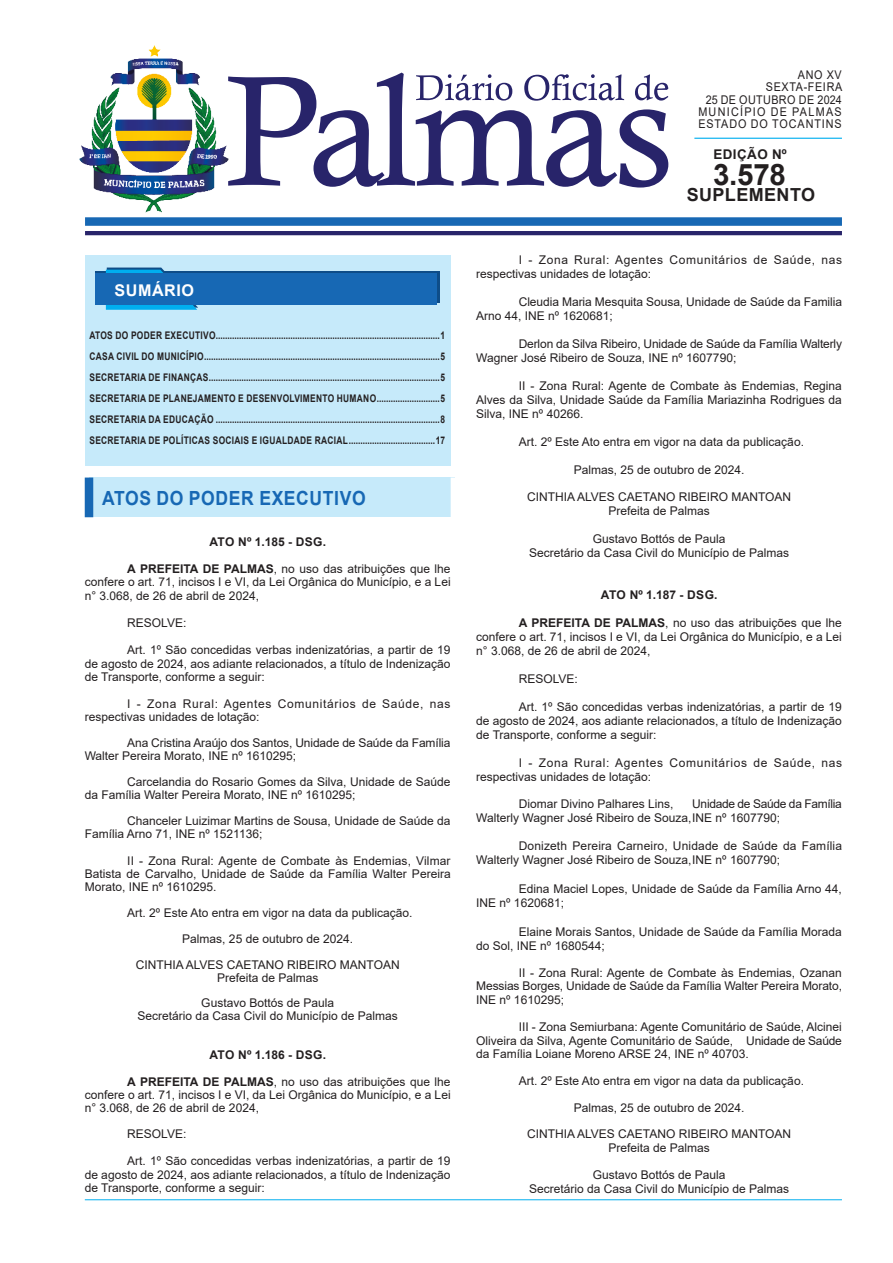
<style>
.page{position:relative;width:893px;height:1263px;background:#fff}
.page>*{position:absolute;margin:0;border:0;box-sizing:border-box;transform-origin:0 0}
.t1{font:700 29.55px "Arial";color:#231f20}
.CHANCELA{font:700 19.5px "Arial";letter-spacing:.035em;color:#1768b4;scale:.9 1}
.t2{font:700 18px "Arial";letter-spacing:.025em;color:#231f20}
.t3{font:700 16.2px "Arial";letter-spacing:.035em;color:#fff}
.t4{font:700 13.35px "Arial";letter-spacing:.035em;color:#231f20}
.TEXTO{font:12px/14px "Arial";color:#231f20;text-align:justify}
.ASSINATURA{font:12px "Arial";color:#231f20}
.TEXTO-2{font:12px/14px "Arial";letter-spacing:.055em;color:#231f20}
.TITULO{font:700 12px "Arial";letter-spacing:.015em;color:#231f20}
.TEXTO-3{font:12px "Arial";letter-spacing:.035em;color:#231f20;scale:.9 1}
.TEXTO-4{font:12px "Arial";letter-spacing:.12em;color:#231f20;scale:.9 1}
.TEXTO-5{font:12px "Arial";letter-spacing:.085em;color:#231f20;scale:.9 1}
.TEXTO-6{font:12px "Arial";letter-spacing:.065em;color:#231f20;scale:.9 1}
.TEXTO-7{font:12px "Arial";color:#231f20;scale:.9 1}
.t5{font:700 10.5px "Arial";letter-spacing:.035em;color:#231f20;scale:.8 1}
.s1{font-weight:700}
</style>
<div class="page">
<div style="left:85px;top:256px;width:366px;height:210px;background:#c6eafa"></div>
<div style="left:85px;top:217px;width:757px;height:9px;background:#1768b4"></div>
<hr style="left:85px;top:231px;width:757px;height:4px;background:#28246a">
<hr style="left:694px;top:138px;width:148px;height:1px;background:#00aeef">
<svg style="left:229px;top:73px;width:439px;height:115px"></svg>
<svg style="left:96px;top:272px;width:344px;height:31px"></svg>
<svg style="left:106px;top:268px;width:92px;height:42px"></svg>
<div style="left:96px;top:274px;width:341px;height:31px;background:#1768b4"></div>
<hr style="left:85px;top:1199px;width:757px;height:1px;background:#00aeef">
<img style="left:80px;top:46px;width:149px;height:167px">
<div style="left:89px;top:477px;width:366px;height:40px;background:#c6eafa"></div>
<div style="left:85px;top:477px;width:8px;height:40px;background:#1768b4"></div>
<div style="left:451px;top:477px;width:8px;height:40px;background:#fff"></div>
<p class="t3" style="left:114px;top:279px;width:81px">SUMÁRIO</p>
<p class="t5" style="left:89px;top:328px;width:446px">ATOS DO PODER EXECUTIVO................................................................................................1</p>
<p class="t5" style="left:89px;top:349px;width:446px">CASA CIVIL DO MUNICÍPIO.....................................................................................................5</p>
<p class="t5" style="left:89px;top:370px;width:446px">SECRETARIA DE FINANÇAS...................................................................................................5</p>
<p class="t5" style="left:89px;top:391px;width:446px">SECRETARIA DE PLANEJAMENTO E DESENVOLVIMENTO HUMANO...........................5</p>
<p class="t5" style="left:89px;top:412px;width:446px">SECRETARIA DA EDUCAÇÃO ................................................................................................8</p>
<p class="t5" style="left:89px;top:433px;width:446px">SECRETARIA DE POLÍTICAS SOCIAIS E IGUALDADE RACIAL.....................................17</p>
<p class="CHANCELA" style="left:102px;top:484px;width:294px">ATOS DO PODER EXECUTIVO</p>
<p class="TITULO" style="left:209px;top:533px;width:118px">ATO Nº 1.185 - DSG.</p>
<p class="TEXTO" style="left:85px;top:562px;width:367px;line-height:13.5px;text-indent:43px"><span class="s1">A PREFEITA DE PALMAS</span>, no uso das atribuições que lhe confere o art. 71, incisos I e VI, da Lei Orgânica do Município, e a Lei n° 3.068, de 26 de abril de 2024,</p>
<p class="TEXTO" style="left:127px;top:616px;width:61px">RESOLVE:</p>
<p class="TEXTO" style="left:85px;top:643px;width:367px;text-indent:43px">Art. 1º São concedidas verbas indenizatórias, a partir de 19 de agosto de 2024, aos adiante relacionados, a título de Indenização de Transporte, conforme a seguir:</p>
<p class="TEXTO-2" style="left:85px;top:697px;width:367px;line-height:13px;text-indent:43px">I - Zona Rural: Agentes Comunitários de Saúde, nas respectivas unidades de lotação:</p>
<p class="TEXTO" style="left:85px;top:736px;width:367px;line-height:13px;text-indent:43px">Ana Cristina Araújo dos Santos, Unidade de Saúde da Família<br>Walter Pereira Morato, INE nº 1610295;</p>
<p class="TEXTO" style="left:85px;top:775px;width:367px;line-height:13px;text-indent:43px">Carcelandia do Rosario Gomes da Silva, Unidade de Saúde da Família Walter Pereira Morato, INE nº 1610295;</p>
<p class="TEXTO" style="left:85px;top:814px;width:367px;line-height:13px;text-indent:43px">Chanceler Luizimar Martins de Sousa, Unidade de Saúde da<br>Família Arno 71, INE nº 1521136;</p>
<p class="TEXTO" style="left:85px;top:854px;width:368px;line-height:13px;text-indent:43px">II - Zona Rural: Agente de Combate às Endemias, Vilmar Batista de Carvalho, Unidade de Saúde da Família Walter Pereira Morato, INE nº 1610295.</p>
<p class="TEXTO" style="left:127px;top:905px;width:287px">Art. 2º Este Ato entra em vigor na data da publicação.</p>
<p class="ASSINATURA" style="left:182px;top:930px;width:172px">Palmas, 25 de outubro de 2024.</p>
<p class="ASSINATURA" style="left:136px;top:956px;width:266px">CINTHIA ALVES CAETANO RIBEIRO MANTOAN</p>
<p class="ASSINATURA" style="left:217px;top:969px;width:103px">Prefeita de Palmas</p>
<p class="ASSINATURA" style="left:201px;top:995px;width:134px">Gustavo Bottós de Paula</p>
<p class="ASSINATURA" style="left:138px;top:1008px;width:262px">Secretário da Casa Civil do Município de Palmas</p>
<p class="TITULO" style="left:209px;top:1046px;width:118px">ATO Nº 1.186 - DSG.</p>
<p class="TEXTO" style="left:85px;top:1075px;width:367px;line-height:13.2px;text-indent:43px"><span class="s1">A PREFEITA DE PALMAS</span>, no uso das atribuições que lhe confere o art. 71, incisos I e VI, da Lei Orgânica do Município, e a Lei n° 3.068, de 26 de abril de 2024,</p>
<p class="TEXTO" style="left:127px;top:1127px;width:61px">RESOLVE:</p>
<p class="TEXTO" style="left:85px;top:1154px;width:367px;line-height:13.5px;text-indent:43px">Art. 1º São concedidas verbas indenizatórias, a partir de 19 de agosto de 2024, aos adiante relacionados, a título de Indenização de Transporte, conforme a seguir:</p>
<p class="TEXTO-7" style="left:798px;top:67px;width:50px">ANO XV</p>
<p class="TEXTO-6" style="left:766px;top:79px;width:87px">SEXTA-FEIRA</p>
<p class="TEXTO-3" style="left:706px;top:91px;width:153px">25 DE OUTUBRO DE 2024</p>
<p class="TEXTO-4" style="left:698px;top:104px;width:161px">MUNICÍPIO DE PALMAS</p>
<p class="TEXTO-5" style="left:698px;top:116px;width:161px">ESTADO DO TOCANTINS</p>
<p class="t1" style="left:713px;top:154px;width:74px">3.578</p>
<p class="t4" style="left:713px;top:145px;width:75px">EDIÇÃO Nº</p>
<p class="t2" style="left:687px;top:182px;width:130px">SUPLEMENTO</p>
<p class="TEXTO-2" style="left:476px;top:253px;width:367px;text-indent:43px">I - Zona Rural: Agentes Comunitários de Saúde, nas respectivas unidades de lotação:</p>
<p class="TEXTO" style="left:476px;top:295px;width:367px;text-indent:43px">Cleudia Maria Mesquita Sousa, Unidade de Saúde da Familia<br>Arno 44, INE nº 1620681;</p>
<p class="TEXTO" style="left:476px;top:337px;width:367px;text-indent:43px">Derlon da Silva Ribeiro, Unidade de Saúde da Família Walterly<br>Wagner José Ribeiro de Souza, INE nº 1607790;</p>
<p class="TEXTO" style="left:476px;top:379px;width:367px;text-indent:43px">II - Zona Rural: Agente de Combate às Endemias, Regina Alves da Silva, Unidade Saúde da Família Mariazinha Rodrigues da Silva, INE nº 40266.</p>
<p class="TEXTO" style="left:519px;top:434px;width:287px">Art. 2º Este Ato entra em vigor na data da publicação.</p>
<p class="ASSINATURA" style="left:574px;top:461px;width:172px">Palmas, 25 de outubro de 2024.</p>
<p class="ASSINATURA" style="left:527px;top:489px;width:266px">CINTHIA ALVES CAETANO RIBEIRO MANTOAN</p>
<p class="ASSINATURA" style="left:608px;top:503px;width:103px">Prefeita de Palmas</p>
<p class="ASSINATURA" style="left:593px;top:531px;width:134px">Gustavo Bottós de Paula</p>
<p class="ASSINATURA" style="left:529px;top:545px;width:262px">Secretário da Casa Civil do Município de Palmas</p>
<p class="TITULO" style="left:601px;top:586px;width:118px">ATO Nº 1.187 - DSG.</p>
<p class="TEXTO" style="left:476px;top:616px;width:367px;text-indent:43px"><span class="s1">A PREFEITA DE PALMAS</span>, no uso das atribuições que lhe confere o art. 71, incisos I e VI, da Lei Orgânica do Município, e a Lei n° 3.068, de 26 de abril de 2024,</p>
<p class="TEXTO" style="left:519px;top:672px;width:61px">RESOLVE:</p>
<p class="TEXTO" style="left:476px;top:699px;width:367px;text-indent:43px">Art. 1º São concedidas verbas indenizatórias, a partir de 19 de agosto de 2024, aos adiante relacionados, a título de Indenização de Transporte, conforme a seguir:</p>
<p class="TEXTO-2" style="left:476px;top:755px;width:367px;text-indent:43px">I - Zona Rural: Agentes Comunitários de Saúde, nas respectivas unidades de lotação:</p>
<p class="TEXTO" style="left:519px;top:797px;width:156px">Diomar Divino Palhares Lins,</p>
<p class="TEXTO" style="left:476px;top:797px;width:367px;text-indent:216px">Unidade de Saúde da Família<br>Walterly Wagner José Ribeiro de Souza,INE nº 1607790;</p>
<p class="TEXTO" style="left:476px;top:839px;width:367px;text-indent:43px">Donizeth Pereira Carneiro, Unidade de Saúde da Família<br>Walterly Wagner José Ribeiro de Souza,INE nº 1607790;</p>
<p class="TEXTO" style="left:476px;top:881px;width:367px;line-height:14.4px;text-indent:43px">Edina Maciel Lopes, Unidade de Saúde da Família Arno 44,<br>INE nº 1620681;</p>
<p class="TEXTO" style="left:476px;top:924px;width:367px;text-indent:43px">Elaine Morais Santos, Unidade de Saúde da Família Morada do Sol, INE nº 1680544;</p>
<p class="TEXTO" style="left:476px;top:966px;width:367px;text-indent:43px">II - Zona Rural: Agente de Combate às Endemias, Ozanan Messias Borges, Unidade de Saúde da Família Walter Pereira Morato, INE nº 1610295;</p>
<p class="TEXTO" style="left:476px;top:1020px;width:367px;line-height:13.5px;text-indent:43px">III - Zona Semiurbana: Agente Comunitário de Saúde, Alcinei Oliveira da Silva, Agente Comunitário de Saúde, Unidade de Saúde da Família Loiane Moreno ARSE 24, INE nº 40703.</p>
<p class="TEXTO" style="left:519px;top:1074px;width:287px">Art. 2º Este Ato entra em vigor na data da publicação.</p>
<p class="ASSINATURA" style="left:574px;top:1099px;width:172px">Palmas, 25 de outubro de 2024.</p>
<p class="ASSINATURA" style="left:527px;top:1126px;width:266px">CINTHIA ALVES CAETANO RIBEIRO MANTOAN</p>
<p class="ASSINATURA" style="left:608px;top:1139px;width:103px">Prefeita de Palmas</p>
<p class="ASSINATURA" style="left:593px;top:1167px;width:134px">Gustavo Bottós de Paula</p>
<p class="ASSINATURA" style="left:529px;top:1180px;width:262px">Secretário da Casa Civil do Município de Palmas</p>
</div>
